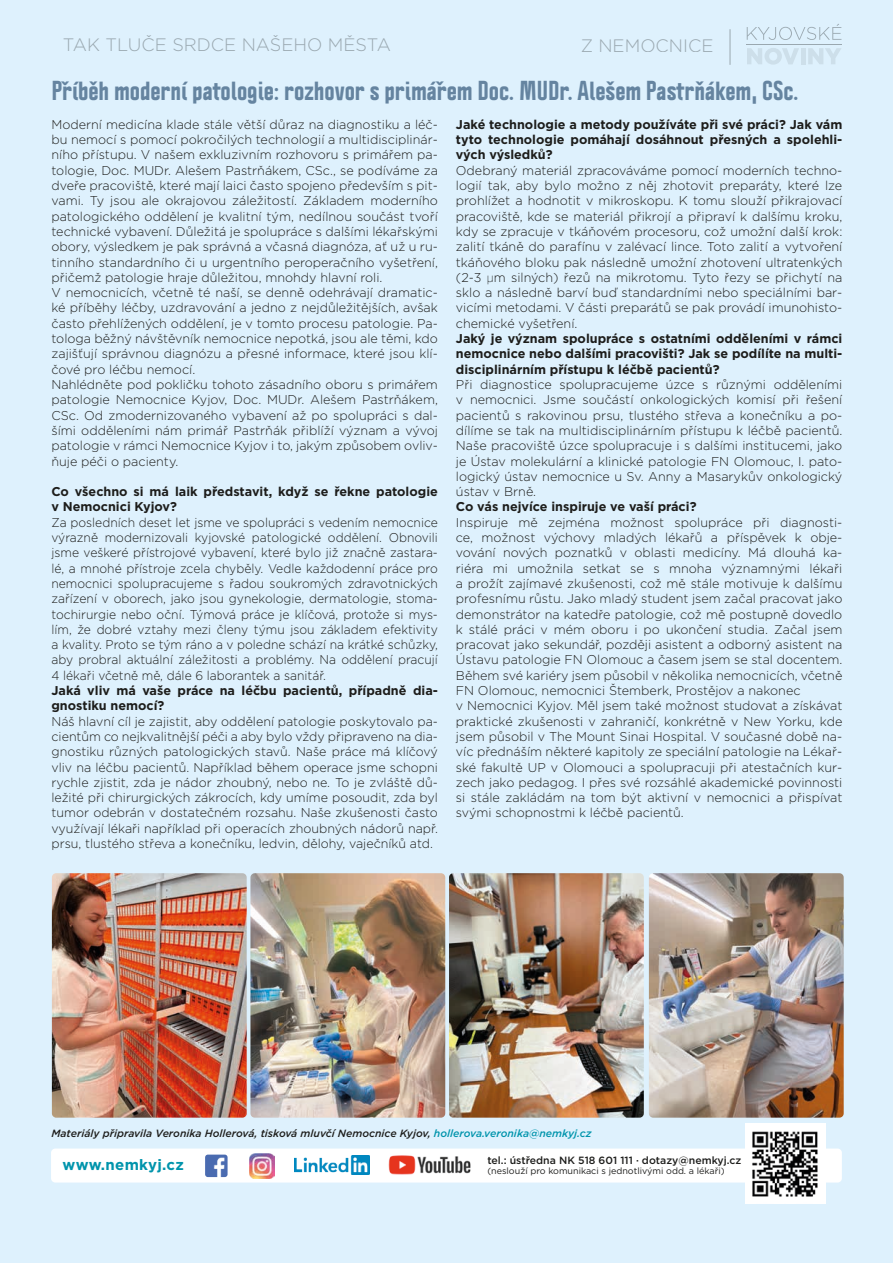
<style>
.page{position:relative;width:893px;height:1263px;background:#def1fd}
.page>*{position:absolute;margin:0;border:0;box-sizing:border-box;transform-origin:0 0}
.t1{font:800 condensed 24px "Politica";color:#6584a0}
.t2{font:300 18px "Gotham";color:#b2b2b2}
.t3{font:700 15px "Gotham";letter-spacing:.02em;color:#0094ac}
.t4{font:300 12.75px/15.3px "Gotham";color:#1d1d1b;text-align:justify}
.t5{font:300 12.75px/15.3px "Gotham";color:#1d1d1b;text-align:justify;scale:.95 1}
.t6{font:700 12.75px/15.3px "Gotham";color:#1d1d1b}
.t7{font:italic 500 10.5px "Gotham";color:#1d1d1b}
.t8{font:500 10.5px "Gotham";color:#1d1d1b}
.t9{font:9px "Gotham";color:#1d1d1b}
.s1{font-family:"Bai Jamjuree";font-weight:200}
.s2{color:#0094ac}
</style>
<div class="page">
<div style="left:51px;top:1148px;width:791px;height:34px;background:#fff;border-radius:4px"></div>
<img style="left:205px;top:1154px;width:23px;height:23px">
<img style="left:294px;top:1156px;width:76px;height:18px">
<img style="left:388px;top:1155px;width:83px;height:20px">
<img style="left:746px;top:1124px;width:80px;height:80px">
<img style="left:250px;top:1153px;width:24px;height:25px">
<img style="left:649px;top:873px;width:195px;height:245px">
<img style="left:250px;top:873px;width:195px;height:245px">
<img style="left:449px;top:873px;width:195px;height:245px">
<img style="left:52px;top:873px;width:195px;height:245px">
<h2 class="t2" style="left:63px;top:34px;width:330px">TAK TLUČE SRDCE NAŠEHO MĚSTA</h2>
<h2 class="t2" style="left:581px;top:34px;width:134px">Z NEMOCNICE</h2>
<h1 class="t1" style="left:51px;top:73px;width:749px">Příběh moderní patologie: rozhovor s primářem Doc. MUDr. Alešem Pastrňákem, CSc.</h1>
<p class="t4" style="left:51px;top:116px;width:388px;text-align:left">Moderní medicína klade stále větší důraz na diagnostiku a léč&shy;bu nemocí s pomocí pokročilých technologií a multidisciplinár&shy;ního přístupu. V našem exkluzivním rozhovoru s primářem pa&shy;tologie, Doc. MUDr. Alešem Pastrňákem, CSc., se podíváme za dveře pracoviště, které mají laici často spojeno především s pit&shy;vami. Ty jsou ale okrajovou záležitostí. Základem moderního patologického oddělení je kvalitní tým, nedílnou součást tvoří technické vybavení. Důležitá je spolupráce s dalšími lékařskými obory, výsledkem je pak správná a včasná diagnóza, ať už u ru&shy;tinního standardního či u urgentního peroperačního vyšetření, přičemž patologie hraje důležitou, mnohdy hlavní roli.<br>V nemocnicích, včetně té naší, se denně odehrávají dramatic&shy;ké příběhy léčby, uzdravování a jedno z nejdůležitějších, avšak často přehlížených oddělení, je v tomto procesu patologie. Pa&shy;tologa běžný návštěvník nemocnice nepotká, jsou ale těmi, kdo zajišťují správnou diagnózu a přesné informace, které jsou klí&shy;čové pro léčbu nemocí.<br>Nahlédněte pod pokličku tohoto zásadního oboru s primářem patologie Nemocnice Kyjov, Doc. MUDr. Alešem Pastrňákem, CSc. Od zmodernizovaného vybavení až po spolupráci s dal&shy;šími odděleními nám primář Pastrňák přiblíží význam a vývoj patologie v rámci Nemocnice Kyjov i to, jakým způsobem ovliv&shy;ňuje péči o pacienty.</p>
<p class="t6" style="left:51px;top:484px;width:388px">Co všechno si má laik představit, když se řekne patologie v Nemocnici Kyjov?</p>
<p class="t5" style="left:51px;top:514px;width:408px">Za posledních deset let jsme ve spolupráci s vedením nemocnice výrazně modernizovali kyjovské patologické oddělení. Obnovili jsme veškeré přístrojové vybavení, které bylo již značně zastara&shy;lé, a mnohé přístroje zcela chyběly. Vedle každodenní práce pro nemocnici spolupracujeme s řadou soukromých zdravotnických zařízení v oborech, jako jsou gynekologie, dermatologie, stoma&shy;tochirurgie nebo oční. Týmová práce je klíčová, protože si mys&shy;lím, že dobré vztahy mezi členy týmu jsou základem efektivity a kvality. Proto se tým ráno a v poledne schází na krátké schůzky, aby probral aktuální záležitosti a problémy. Na oddělení pracují 4 lékaři včetně mě, dále 6 laborantek a sanitář.</p>
<p class="t6" style="left:51px;top:683px;width:388px">Jaká vliv má vaše práce na léčbu pacientů, případně dia&shy;gnostiku nemocí?</p>
<p class="t4" style="left:51px;top:713px;width:388px">Náš hlavní cíl je zajistit, aby oddělení patologie poskytovalo pa&shy;cientům co nejkvalitnější péči a aby bylo vždy připraveno na dia&shy;gnostiku různých patologických stavů. Naše práce má klíčový vliv na léčbu pacientů. Například během operace jsme schopni rychle zjistit, zda je nádor zhoubný, nebo ne. To je zvláště dů&shy;ležité při chirurgických zákrocích, kdy umíme posoudit, zda byl tumor odebrán v dostatečném rozsahu. Naše zkušenosti často využívají lékaři například při operacích zhoubných nádorů např. prsu, tlustého střeva a konečníku, ledvin, dělohy, vaječníků atd.</p>
<p class="t6" style="left:456px;top:117px;width:388px;text-align:justify">Jaké technologie a metody používáte při své práci? Jak vám tyto technologie pomáhají dosáhnout přesných a spolehli&shy;vých výsledků?</p>
<p class="t4" style="left:456px;top:162px;width:388px">Odebraný materiál zpracováváme pomocí moderních techno&shy;logií tak, aby bylo možno z něj zhotovit preparáty, které lze prohlížet a hodnotit v mikroskopu. K tomu slouží přikrajovací pracoviště, kde se materiál přikrojí a připraví k dalšímu kroku, kdy se zpracuje v tkáňovém procesoru, což umožní další krok: zalití tkáně do parafínu v zalévací lince. Toto zalití a vytvoření tkáňového bloku pak následně umožní zhotovení ultratenkých (2-3 <span class="s1">µ</span>m silných) řezů na mikrotomu. Tyto řezy se přichytí na sklo a následně barví buď standardními nebo speciálními bar&shy;vicími metodami. V části preparátů se pak provádí imunohisto&shy;chemické vyšetření.</p>
<p class="t6" style="left:456px;top:331px;width:388px;text-align:justify">Jaký je význam spolupráce s ostatními odděleními v rámci nemocnice nebo dalšími pracovišti? Jak se podílíte na multi&shy;disciplinárním přístupu k léčbě pacientů?</p>
<p class="t4" style="left:456px;top:376px;width:388px">Při diagnostice spolupracujeme úzce s různými odděleními v nemocnici. Jsme součástí onkologických komisí při řešení pacientů s rakovinou prsu, tlustého střeva a konečníku a po&shy;dílíme se tak na multidisciplinárním přístupu k léčbě pacientů.<br>Naše pracoviště úzce spolupracuje i s dalšími institucemi, jako je Ústav molekulární a klinické patologie FN Olomouc, I. pato&shy;logický ústav nemocnice u Sv. Anny a Masarykův onkologický ústav v Brně.</p>
<p class="t6" style="left:456px;top:499px;width:242px">Co vás nejvíce inspiruje ve vaší práci?</p>
<p class="t4" style="left:456px;top:514px;width:388px;text-align:left">Inspiruje mě zejména možnost spolupráce při diagnosti&shy;ce, možnost výchovy mladých lékařů a příspěvek k obje&shy;vování nových poznatků v oblasti medicíny. Má dlouhá ka&shy;riéra mi umožnila setkat se s mnoha významnými lékaři a prožít zajímavé zkušenosti, což mě stále motivuje k dalšímu profesnímu růstu. Jako mladý student jsem začal pracovat jako demonstrátor na katedře patologie, což mě postupně dovedlo k stálé práci v mém oboru i po ukončení studia. Začal jsem pracovat jako sekundář, později asistent a odborný asistent na Ústavu patologie FN Olomouc a časem jsem se stal docentem.<br>Během své kariéry jsem působil v několika nemocnicích, včetně FN Olomouc, nemocnici Štemberk, Prostějov a nakonec<br>v Nemocnici Kyjov. Měl jsem také možnost studovat a získávat praktické zkušenosti v zahraničí, konkrétně v New Yorku, kde jsem působil v The Mount Sinai Hospital. V současné době na&shy;víc přednáším některé kapitoly ze speciální patologie na Lékař&shy;ské fakultě UP v Olomouci a spolupracuji při atestačních kur&shy;zech jako pedagog. I přes své rozsáhlé akademické povinnosti si stále zakládám na tom být aktivní v nemocnici a přispívat svými schopnostmi k léčbě pacientů.</p>
<p class="t7" style="left:51px;top:1126px;width:541px">Materiály připravila Veronika Hollerová, tisková mluvčí Nemocnice Kyjov, <span class="s2">hollerova.veronika@nemkyj.cz</span></p>
<p class="t3" style="left:63px;top:1154px;width:123px">www.nemkyj.cz</p>
<p class="t8" style="left:487px;top:1153px;width:256px">tel.: ústředna NK 518 601 111 · dotazy@nemkyj.cz</p>
<p class="t9" style="left:487px;top:1165px;width:239px">(neslouží pro komunikaci s jednotlivými odd. a lékaři)</p>
</div>
